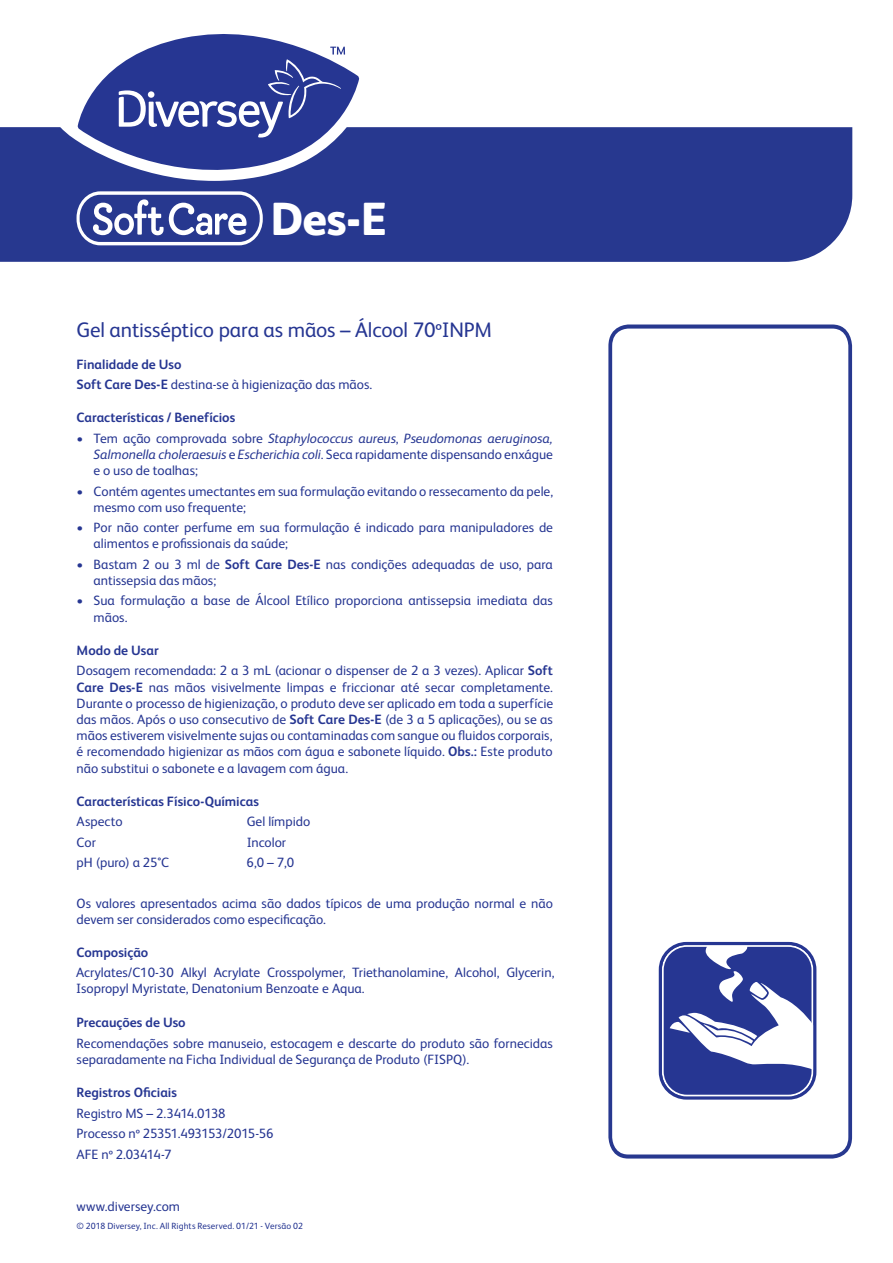
<style>
.page{position:relative;width:893px;height:1263px;background:#fff}
.page>*{position:absolute;margin:0;border:0;box-sizing:border-box;transform-origin:0 0}
.t1{font:800 46.5px "FS Albert Pro";color:#fff}
.t2{font:21px "FS Albert Pro";letter-spacing:-.01em;color:#263692}
.t3{font:13.5px/16.2px "FS Albert Pro";color:#263692}
.t4{font:italic 13.5px/16.2px "FS Albert Pro";letter-spacing:-.005em;color:#263692;text-align:justify}
.t5{font:700 13.5px "FS Albert Pro";color:#263692}
.t6{font:9px "FS Albert Pro";letter-spacing:.01em;color:#263692}
.s1{font-weight:700}
.s2{font-style:normal}
</style>
<div class="page">
<div style="left:0;top:127px;width:852px;height:135px;background:#27388f"></div>
<svg style="left:608px;top:324px;width:244px;height:834px"></svg>
<svg style="left:77px;top:191px;width:186px;height:54px"></svg>
<svg style="left:659px;top:942px;width:157px;height:157px"></svg>
<svg style="left:58px;top:78px;width:316px;height:103px"></svg>
<svg style="left:78px;top:34px;width:281px;height:148px;fill:#273892"></svg>
<svg style="left:119px;top:47px;width:226px;height:91px;background:#4a58a4"></svg>
<h1 class="t1" style="left:270px;top:182px;width:118px">Des-E</h1>
<h2 class="t2" style="left:77px;top:315px;width:417px">Gel antisséptico para as mãos – Álcool 70ºINPM</h2>
<p class="t3" style="left:77px;top:353px;width:297px;line-height:20.4px"><span class="s1">Finalidade de Uso<br>Soft Care Des-E</span> destina-se à higienização das mãos.</p>
<p class="t5" style="left:77px;top:408px;width:160px">Características / Benefícios</p>
<p class="t4" style="left:94px;top:429px;width:461px;text-indent:-17px"><span class="s2">• Tem ação comprovada sobre</span> Staphylococcus aureus<span class="s2">,</span> Pseudomonas aeruginosa, Salmonella choleraesuis <span class="s2">e</span> Escherichia coli<span class="s2">. Seca rapidamente dispensando enxágue e o uso de toalhas;</span></p>
<p class="t3" style="left:94px;top:482px;width:461px;text-indent:-17px">• Contém agentes umectantes em sua formulação evitando o ressecamento da pele, mesmo com uso frequente;</p>
<p class="t3" style="left:94px;top:518px;width:461px;text-indent:-17px">• Por não conter perfume em sua formulação é indicado para manipuladores de alimentos e profissionais da saúde;</p>
<p class="t3" style="left:94px;top:555px;width:461px;text-indent:-17px">• Bastam 2 ou 3 ml de <span class="s1">Soft Care Des-E</span> nas condições adequadas de uso, para antissepsia das mãos;</p>
<p class="t3" style="left:94px;top:592px;width:461px;text-indent:-17px">• Sua formulação a base de Álcool Etílico proporciona antissepsia imediata das mãos.</p>
<p class="t3" style="left:77px;top:639px;width:478px;line-height:20.4px"><span class="s1">Modo de Usar<br></span>Dosagem recomendada: 2 a 3 mL (acionar o dispenser de 2 a 3 vezes). Aplicar <span class="s1">Soft</span></p>
<p class="t3" style="left:77px;top:678px;width:478px;text-align:justify"><span class="s1">Care Des-E</span> nas mãos visivelmente limpas e friccionar até secar completamente.<br>Durante o processo de higienização, o produto deve ser aplicado em toda a superfície das mãos. Após o uso consecutivo de <span class="s1">Soft Care Des-E</span> (de 3 a 5 aplicações), ou se as mãos estiverem visivelmente sujas ou contaminadas com sangue ou fluidos corporais, é recomendado higienizar as mãos com água e sabonete líquido. <span class="s1">Obs.:</span> Este produto não substitui o sabonete e a lavagem com água.</p>
<p class="t5" style="left:77px;top:792px;width:184px">Características Físico-Químicas</p>
<p class="t3" style="left:77px;top:812px;width:48px">Aspecto</p>
<p class="t3" style="left:247px;top:812px;width:65px">Gel límpido</p>
<p class="t3" style="left:77px;top:833px;width:21px">Cor</p>
<p class="t3" style="left:247px;top:833px;width:41px">Incolor</p>
<p class="t3" style="left:77px;top:853px;width:94px">pH (puro) a 25°C</p>
<p class="t3" style="left:247px;top:853px;width:49px">6,0 – 7,0</p>
<p class="t3" style="left:77px;top:894px;width:478px">Os valores apresentados acima são dados típicos de uma produção normal e não devem ser considerados como especificação.</p>
<p class="t5" style="left:77px;top:943px;width:73px">Composição</p>
<p class="t3" style="left:76px;top:963px;width:480px">Acrylates/C10-30 Alkyl Acrylate Crosspolymer, Triethanolamine, Alcohol, Glycerin,<br>Isopropyl Myristate, Denatonium Benzoate e Aqua.</p>
<p class="t5" style="left:77px;top:1013px;width:111px">Precauções de Uso</p>
<p class="t3" style="left:77px;top:1034px;width:478px">Recomendações sobre manuseio, estocagem e descarte do produto são fornecidas separadamente na Ficha Individual de Segurança de Produto (FISPQ).</p>
<p class="t5" style="left:77px;top:1083px;width:102px">Registros Oficiais</p>
<p class="t3" style="left:77px;top:1102px;width:199px;line-height:20.4px">Registro MS – 2.3414.0138<br>Processo nº 25351.493153/2015-56<br>AFE nº 2.03414-7</p>
<p class="t3" style="left:77px;top:1198px;width:105px">www.diversey.com</p>
<p class="t6" style="left:77px;top:1219px;width:228px">© 2018 Diversey, Inc. All Rights Reserved. 01/21 - Versão 02</p>
</div>
